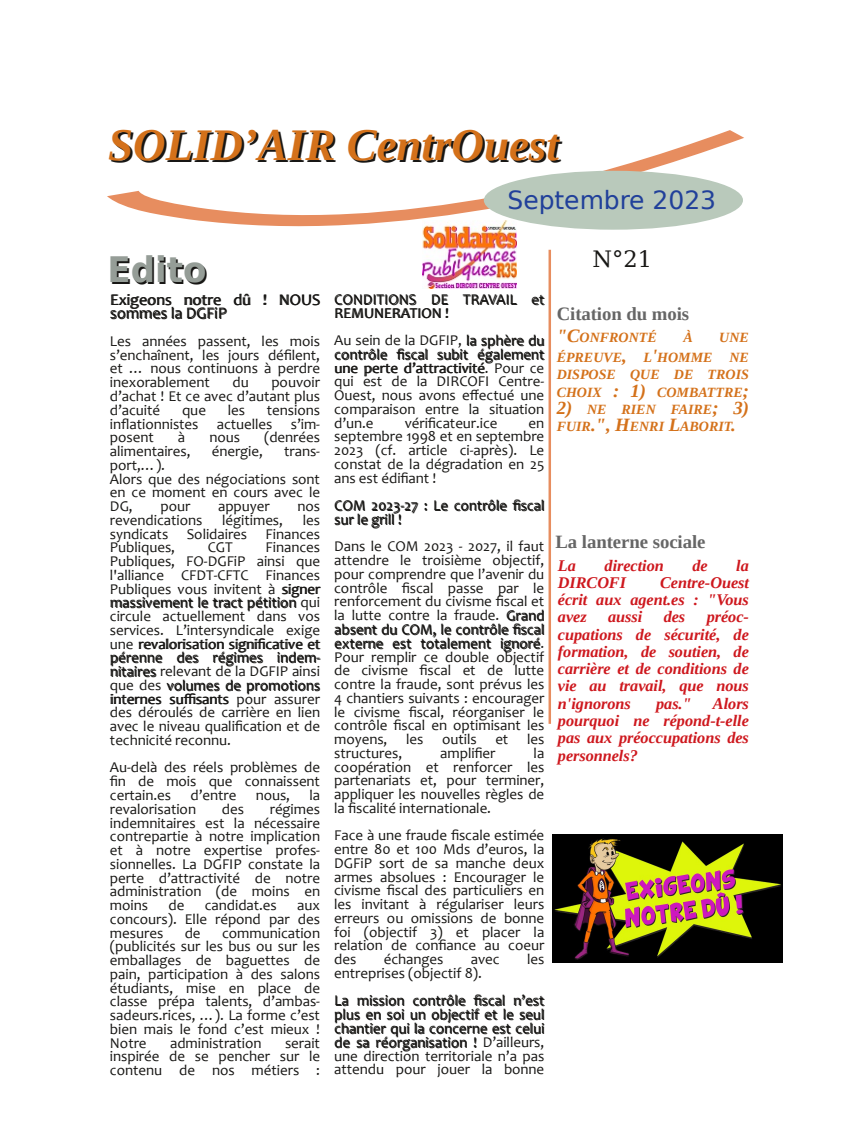
<style>
.page{position:relative;width:851px;height:1124px;background:#fff}
.page>*{position:absolute;margin:0;border:0;box-sizing:border-box;transform-origin:0 0}
.t1{font:italic 700 45px "Liberation Serif";color:#181715}
.t2{font:700 35px "Bitstream Vera Sans";color:#181715}
.t3{font:25px "Bitstream Vera Sans";color:#21409a}
.t4{font:22.5px "Bitstream Vera Serif";color:#181715}
.t5{font:700 18.75px "Liberation Serif";letter-spacing:-.005em;color:#666}
.t6{font:italic 700 16.25px/17.2px "Liberation Serif";color:#ce181e;text-align:justify}
.t7{font:16.25px/13.8px "Candara";letter-spacing:-.005em;color:#181715}
.t8{font:15px/13.8px "Candara";letter-spacing:-.005em;color:#181715;text-align:justify}
.t9{font:italic 700 14px/17.2px "Liberation Serif";color:#d4711a}
.s1{font-size:18.75px}
</style>
<div class="page">
<svg style="left:107px;top:130px;width:637px;height:103px"></svg>
<div style="left:106px;top:118px;width:487px;height:56px;background:#fff"></div>
<div style="left:483px;top:171px;width:259px;height:59px;background:#b9c9bb;border-radius:50%"></div>
<hr style="left:548px;top:250px;width:3px;height:473px;background:#e78d5f">
<img style="left:422px;top:221px;width:94px;height:67px">
<img style="left:552px;top:834px;width:230px;height:128px">
<h1 class="t1" style="left:110px;top:122px;width:452px">SOLID’AIR CentrOuest</h1>
<h3 class="t3" style="left:507px;top:185px;width:210px">Septembre 2023</h3>
<h3 class="t4" style="left:592px;top:246px;width:61px">N°21</h3>
<h2 class="t2" style="left:109px;top:251px;width:100px">Edito</h2>
<p class="t7" style="left:111px;top:295px;width:211px">Exigeons notre dû ! NOUS sommes la DGFiP</p>
<p class="t8" style="left:110px;top:335px;width:211px">Les années passent, les mois s’enchaînent, les jours défilent, et … nous continuons à perdre inexorablement</p>
<p class="t8" style="left:232px;top:377px;width:18px">du</p>
<p class="t8" style="left:110px;top:377px;width:211px;text-indent:161px">pouvoir d’achat ! Et ce avec d’autant plus d’acuité</p>
<p class="t8" style="left:182px;top:404px;width:25px">que</p>
<p class="t8" style="left:228px;top:404px;width:19px">les</p>
<p class="t8" style="left:110px;top:404px;width:211px;text-indent:157px">tensions inflationnistes actuelles s’im‐ posent</p>
<p class="t8" style="left:178px;top:432px;width:9px">à</p>
<p class="t8" style="left:209px;top:432px;width:32px">nous</p>
<p class="t8" style="left:264px;top:432px;width:57px">(denrées</p>
<p class="t8" style="left:110px;top:445px;width:82px">alimentaires,</p>
<p class="t8" style="left:212px;top:445px;width:53px">énergie,</p>
<p class="t8" style="left:284px;top:445px;width:37px">trans‐</p>
<p class="t8" style="left:110px;top:459px;width:211px;text-align:left">port,…).<br>Alors que des négociations sont en ce moment en cours avec le<br>DG,</p>
<p class="t8" style="left:160px;top:500px;width:31px">pour</p>
<p class="t8" style="left:218px;top:500px;width:53px">appuyer</p>
<p class="t8" style="left:297px;top:500px;width:24px">nos</p>
<p class="t8" style="left:110px;top:514px;width:94px">revendications</p>
<p class="t8" style="left:222px;top:514px;width:62px">légitimes,</p>
<p class="t8" style="left:110px;top:514px;width:211px;text-indent:193px">les syndicats Solidaires Finances Publiques,</p>
<p class="t8" style="left:110px;top:542px;width:212px;text-indent:156px">Finances Publiques, FO‐DGFiP ainsi que l'alliance CFDT‐CFTC Finances Publiques vous invitent à signer massivement le tract pétition qui</p>
<p class="t8" style="left:110px;top:610px;width:212px">circule actuellement dans vos services. L’intersyndicale exige une revalorisation significative et pérenne des régimes indem‐ nitaires relevant de la DGFIP ainsi</p>
<p class="t8" style="left:110px;top:680px;width:212px">que des volumes de promotions internes suffisants pour assurer des déroulés de carrière en lien avec le niveau qualification et de technicité reconnu.</p>
<p class="t8" style="left:110px;top:762px;width:211px">Au‐delà des réels problèmes de fin de mois que connaissent certain.es</p>
<p class="t8" style="left:208px;top:542px;width:27px">CGT</p>
<p class="t8" style="left:190px;top:789px;width:47px">d’entre</p>
<p class="t8" style="left:256px;top:789px;width:36px">nous,</p>
<p class="t8" style="left:309px;top:789px;width:12px">la</p>
<p class="t8" style="left:110px;top:803px;width:88px">revalorisation</p>
<p class="t8" style="left:222px;top:803px;width:24px">des</p>
<p class="t8" style="left:110px;top:803px;width:212px;text-indent:160px">régimes indemnitaires est la nécessaire contrepartie à notre implication et à notre expertise profes‐ sionnelles. La DGFIP constate la perte d’attractivité de notre administration (de moins en moins</p>
<p class="t8" style="left:168px;top:899px;width:17px">de</p>
<p class="t8" style="left:205px;top:899px;width:74px">candidat.es</p>
<p class="t8" style="left:110px;top:899px;width:211px;text-indent:187px">aux concours). Elle répond par des mesures</p>
<p class="t8" style="left:185px;top:927px;width:17px">de</p>
<p class="t8" style="left:110px;top:927px;width:212px;text-indent:112px">communication (publicités sur les bus ou sur les emballages de baguettes de pain, participation à des salons étudiants, mise en place de classe prépa talents, d’ambas‐ sadeurs.rices, …). La forme c’est bien mais le fond c’est mieux !<br>Notre</p>
<p class="t8" style="left:170px;top:1037px;width:93px">administration</p>
<p class="t8" style="left:110px;top:1037px;width:211px;text-indent:175px">serait inspirée de se pencher sur le contenu de nos métiers :</p>
<p class="t8" style="left:335px;top:294px;width:211px">CONDITIONS DE TRAVAIL et<br>REMUNERATION !</p>
<p class="t8" style="left:334px;top:335px;width:212px">Au sein de la DGFIP, la sphère du contrôle fiscal subit également une perte d’attractivité. Pour ce qui est de la DIRCOFI Centre‐ Ouest, nous avons effectué une comparaison entre la situation d’un.e</p>
<p class="t8" style="left:404px;top:417px;width:94px">vérificateur.ice</p>
<p class="t8" style="left:334px;top:417px;width:212px;text-indent:194px">en septembre 1998 et en septembre 2023 (cf. article ci‐après). Le constat de la dégradation en 25 ans est édifiant !</p>
<p class="t8" style="left:335px;top:500px;width:211px">COM 2023‐27 : Le contrôle fiscal sur le grill !</p>
<p class="t8" style="left:334px;top:541px;width:212px">Dans le COM 2023 ‐ 2027, il faut attendre le troisième objectif, pour comprendre que l’avenir du contrôle fiscal passe par le renforcement du civisme fiscal et la lutte contre la fraude. Grand absent du COM, le contrôle fiscal externe est totalement ignoré.<br>Pour remplir ce double objectif de civisme fiscal et de lutte contre la fraude, sont prévus les 4 chantiers suivants : encourager le civisme fiscal, réorganiser le contrôle fiscal en optimisant les moyens, les outils et les structures,</p>
<p class="t8" style="left:440px;top:747px;width:57px">amplifier</p>
<p class="t8" style="left:334px;top:747px;width:212px;text-indent:199px">la coopération et renforcer les partenariats et, pour terminer, appliquer les nouvelles règles de la fiscalité internationale.</p>
<p class="t8" style="left:334px;top:830px;width:212px">Face à une fraude fiscale estimée entre 80 et 100 Mds d’euros, la DGFiP sort de sa manche deux armes absolues : Encourager le civisme fiscal des particuliers en les invitant à régulariser leurs erreurs ou omissions de bonne foi (objectif 3) et placer la relation de confiance au coeur des</p>
<p class="t8" style="left:384px;top:953px;width:61px">échanges</p>
<p class="t8" style="left:470px;top:953px;width:30px">avec</p>
<p class="t8" style="left:527px;top:953px;width:19px">les</p>
<p class="t8" style="left:334px;top:960px;width:212px;line-height:28.2px">entreprises (objectif 8).<br>La mission contrôle fiscal n’est</p>
<p class="t8" style="left:334px;top:1009px;width:212px">plus en soi un objectif et le seul chantier qui la concerne est celui de sa réorganisation ! D’ailleurs, une direction territoriale n’a pas attendu pour jouer la bonne</p>
<p class="t5" style="left:556px;top:303px;width:134px">Citation du mois</p>
<p class="t9" style="left:556px;top:328px;width:102px"><span class="s1">"C</span>ONFRONTÉ</p>
<p class="t9" style="left:683px;top:328px;width:11px">À</p>
<p class="t9" style="left:556px;top:327px;width:194px;line-height:20.1px;text-align:right">UNE<br>ÉPREUVE<span class="s1">,</span> L<span class="s1">'</span>HOMME NE</p>
<p class="t9" style="left:556px;top:366px;width:194px">DISPOSE QUE DE TROIS<br>CHOIX <span class="s1">: 1)</span> COMBATTRE<span class="s1">;</span></p>
<p class="t9" style="left:556px;top:400px;width:194px"><span class="s1">2)</span> NE RIEN FAIRE<span class="s1">; 3)<br></span>FUIR<span class="s1">.", H</span>ENRI <span class="s1">L</span>ABORIT<span class="s1">.</span></p>
<p class="t5" style="left:555px;top:531px;width:152px">La lanterne sociale</p>
<p class="t6" style="left:558px;top:556px;width:19px">La</p>
<p class="t6" style="left:604px;top:556px;width:61px">direction</p>
<p class="t6" style="left:692px;top:556px;width:17px">de</p>
<p class="t6" style="left:736px;top:556px;width:14px">la</p>
<p class="t6" style="left:558px;top:573px;width:70px">DIRCOFI</p>
<p class="t6" style="left:558px;top:573px;width:192px;text-indent:102px">Centre-Ouest écrit aux agent.es : "Vous avez</p>
<p class="t6" style="left:558px;top:608px;width:192px;text-indent:149px">préoc&shy;cupations de sécurité, de formation, de soutien, de carrière et de conditions de vie au travail, que nous n'ignorons</p>
<p class="t6" style="left:608px;top:608px;width:36px">aussi</p>
<p class="t6" style="left:663px;top:608px;width:23px">des</p>
<p class="t6" style="left:558px;top:694px;width:192px;text-indent:155px">Alors pourquoi ne répond-t-elle pas aux préoccupations des personnels?</p>
<p class="t6" style="left:656px;top:694px;width:37px">pas."</p>
</div>
